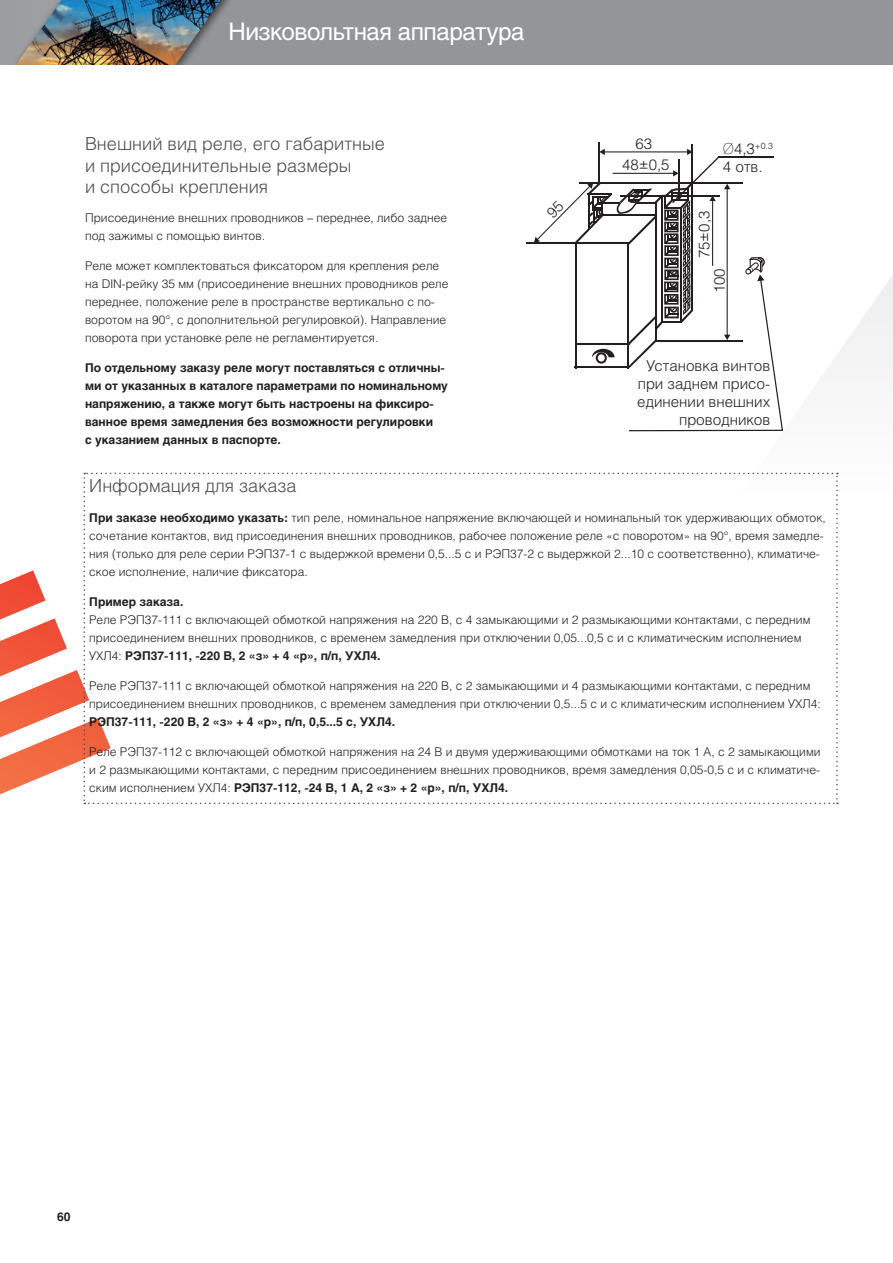
<style>
.page{position:relative;width:893px;height:1263px;background:#fff}
.page>*{position:absolute;margin:0;border:0;box-sizing:border-box;transform-origin:0 0}
.t1{font:24px "Helios";letter-spacing:-.02em;color:#fff}
.t2{font:300 18px/21.6px "Helios";color:#4b4c4d}
.t3{font:300 15px/18px "Helios";color:#231f20;text-align:right}
.t4{font:300 12px/18px "Helios";color:#231f20}
.t5{font:700 12px/18px "Helios";color:#231f20}
.t6{font:300 8.7px "Helios";color:#231f20}
.s1{font-weight:700}
.s2{font-weight:100;font-size:15px}
.s3{font-size:15px}
</style>
<div class="page">
<div style="left:247px;top:0;width:646px;height:65px;background:#939598"></div>
<div style="left:13px;top:0;width:234px;height:74px;background:#939598"></div>
<svg style="left:0;top:0;width:236px;height:66px"></svg>
<img style="left:15px;top:0;width:209px;height:66px">
<div style="left:0;top:66px;width:893px;height:10px;background:#fff"></div>
<svg style="left:743px;top:275px;width:150px;height:199px"></svg>
<svg style="left:0;top:473px;width:838px;height:332px"></svg>
<hr style="left:692px;top:144px;width:1px;height:44px;background:#231f20">
<hr style="left:599px;top:142px;width:1px;height:42px;background:#231f20">
<hr style="left:526px;top:242px;width:61px;height:2px;background:#231f20">
<svg style="left:534px;top:149px;width:250px;height:283px"></svg>
<h1 class="t1" style="left:228px;top:16px;width:298px">Низковольтная аппаратура</h1>
<h2 class="t2" style="left:85px;top:133px;width:301px">Внешний вид реле, его габаритные и присоединительные размеры<br>и способы крепления</h2>
<p class="t4" style="left:85px;top:209px;width:364px">Присоединение внешних проводников – переднее, либо заднее под зажимы с помощью винтов.</p>
<p class="t4" style="left:85px;top:257px;width:365px">Реле может комплектоваться фиксатором для крепления реле на DIN-рейку 35 мм (присоединение внешних проводников реле переднее, положение реле в пространстве вертикально с по&shy;воротом на 90°, с дополнительной регулировкой). Направление поворота при установке реле не регламентируется.</p>
<p class="t5" style="left:85px;top:359px;width:364px">По отдельному заказу реле могут поставляться с отличны&shy;ми от указанных в каталоге параметрами по номинальному напряжению, а также могут быть настроены на фиксиро&shy;ванное время замедления без возможности регулировки<br>с указанием данных в паспорте.</p>
<h2 class="t2" style="left:89px;top:475px;width:209px">Информация для заказа</h2>
<p class="t4" style="left:89px;top:509px;width:738px"><span class="s1">При заказе необходимо указать:</span> тип реле, номинальное напряжение включающей и номинальный ток удерживающих обмоток, сочетание контактов, вид присоединения внешних проводников, рабочее положение реле «с поворотом» на 90°, время замедле&shy;ния (только для реле серии РЭП37-1 с выдержкой времени 0,5...5 с и РЭП37-2 с выдержкой 2...10 с соответственно), климатиче&shy;ское исполнение, наличие фиксатора.</p>
<p class="t5" style="left:89px;top:593px;width:96px">Пример заказа.</p>
<p class="t4" style="left:89px;top:611px;width:723px">Реле РЭП37-111 с включающей обмоткой напряжения на 220 В, с 4 замыкающими и 2 размыкающими контактами, с передним присоединением внешних проводников, с временем замедления при отключении 0,05...0,5 с и с климатическим исполнением<br>УХЛ4: <span class="s1">РЭП37-111, -220 В, 2 «з» + 4 «р», п/п, УХЛ4.</span></p>
<p class="t4" style="left:89px;top:677px;width:733px">Реле РЭП37-111 с включающей обмоткой напряжения на 220 В, с 2 замыкающими и 4 размыкающими контактами, с передним присоединением внешних проводников, с временем замедления при отключении 0,5...5 с и с климатическим исполнением УХЛ4:</p>
<p class="t5" style="left:89px;top:713px;width:307px">РЭП37-111, -220 В, 2 «з» + 4 «р», п/п, 0,5...5 с, УХЛ4.</p>
<p class="t4" style="left:89px;top:743px;width:733px;text-align:justify">Реле РЭП37-112 с включающей обмоткой напряжения на 24 В и двумя удерживающими обмотками на ток 1 А, с 2 замыкающими и 2 размыкающими контактами, с передним присоединением внешних проводников, время замедления 0,05-0,5 с и с климатиче&shy;ским исполнением УХЛ4: <span class="s1">РЭП37-112, -24 В, 1 А, 2 «з» + 2 «р», п/п, УХЛ4.</span></p>
<p class="t3" style="left:636px;top:134px;width:18px">63</p>
<p class="t6" style="left:723px;top:140px;width:52px"><span class="s2">Ø</span><span class="s3">4,3</span>+0.3</p>
<p class="t3" style="left:622px;top:156px;width:49px">48±0,5</p>
<p class="t3" style="left:723px;top:157px;width:41px">4 отв.</p>
<p class="t3" style="left:695px;top:258px;width:49px;rotate:-90deg">75±0,3</p>
<p class="t3" style="left:710px;top:293px;width:27px;rotate:-90deg">100</p>
<p class="t3" style="left:637px;top:356px;width:134px">Установка винтов при заднем присо&shy;единении внешних проводников</p>
<p class="t5" style="left:57px;top:1207px;width:15px">60</p>
</div>
